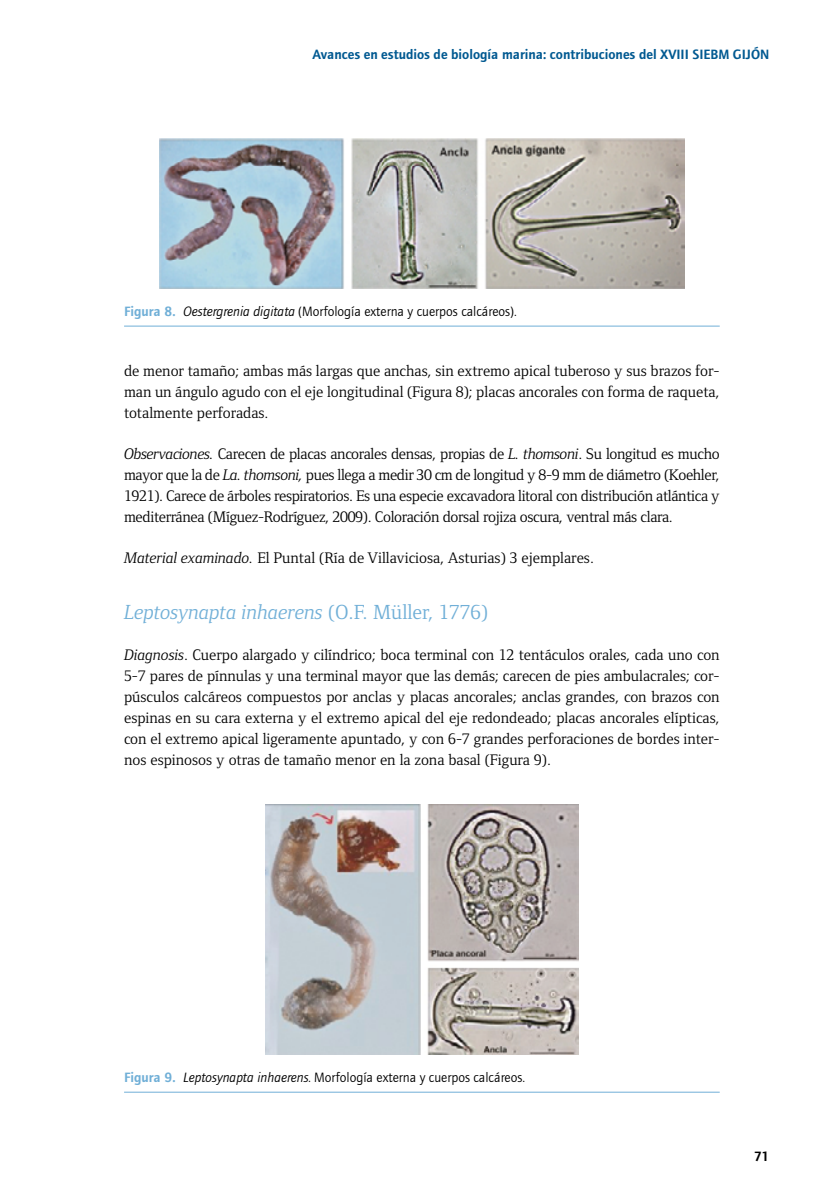
<style>
.page{position:relative;width:819px;height:1191px;background:#fff}
.page>*{position:absolute;margin:0;border:0;box-sizing:border-box;transform-origin:0 0}
._03_Ladillo{font:italic 21px "Foundry Form Serif";color:#70afd7}
._00_Texto_general{font:15.75px/21px "Foundry Form Serif";color:#000;text-align:justify}
._04_Pies_de_foto{font:14px "Foundry Journal";color:#000}
.t1{font:600 14px "Foundry Journal";color:#005991}
.t2{font:600 14px "Foundry Journal";color:#000}
.s1{font-weight:600;color:#70afd7}
.s2{font-style:italic}
.s3{font-style:normal}
</style>
<div class="page">
<hr style="left:124px;top:326px;width:595px;height:1px;background:#70afd7">
<img style="left:159px;top:139px;width:525px;height:149px">
<hr style="left:124px;top:1091px;width:595px;height:1px;background:#70afd7">
<img style="left:266px;top:805px;width:312px;height:249px">
<p class="t1" style="left:312px;top:47px;width:458px">Avances en estudios de biología marina: contribuciones del XVIII SIEBM GIJÓN</p>
<p class="_04_Pies_de_foto" style="left:124px;top:303px;width:394px"><span class="s1">Figura 8.</span> <span class="s2">Oestergrenia digitata</span> (Morfología externa y cuerpos calcáreos).</p>
<p class="_00_Texto_general" style="left:124px;top:361px;width:597px">de menor tamaño; ambas más largas que anchas, sin extremo apical tuberoso y sus brazos for&shy;man un ángulo agudo con el eje longitudinal (Figura 8); placas ancorales con forma de raqueta, totalmente perforadas.</p>
<p class="_00_Texto_general" style="left:124px;top:443px;width:597px"><span class="s2">Observaciones.</span> Carecen de placas ancorales densas, propias de <span class="s2">L. thomsoni</span>. Su longitud es mucho mayor que la de <span class="s2">La. thomsoni,</span> pues llega a medir 30 cm de longitud y 8-9 mm de diámetro (Koehler, 1921). Carece de árboles respiratorios. Es una especie excavadora litoral con distribución atlántica y mediterránea (Míguez-Rodríguez, 2009). Coloración dorsal rojiza oscura, ventral más clara.</p>
<p class="_00_Texto_general" style="left:124px;top:547px;width:471px"><span class="s2">Material examinado.</span> El Puntal (Ría de Villaviciosa, Asturias) 3 ejemplares.</p>
<p class="_03_Ladillo" style="left:124px;top:600px;width:365px">Leptosynapta inhaerens <span class="s3">(O.F. Müller, 1776)</span></p>
<p class="_00_Texto_general" style="left:124px;top:644px;width:597px"><span class="s2">Diagnosis</span>. Cuerpo alargado y cilíndrico; boca terminal con 12 tentáculos orales, cada uno con 5-7 pares de pínnulas y una terminal mayor que las demás; carecen de pies ambulacrales; cor&shy;púsculos calcáreos compuestos por anclas y placas ancorales; anclas grandes, con brazos con espinas en su cara externa y el extremo apical del eje redondeado; placas ancorales elípticas, con el extremo apical ligeramente apuntado, y con 6-7 grandes perforaciones de bordes inter&shy;nos espinosos y otras de tamaño menor en la zona basal (Figura 9).</p>
<p class="_04_Pies_de_foto" style="left:124px;top:1069px;width:402px"><span class="s1">Figura 9.</span> <span class="s2">Leptosynapta inhaerens.</span> Morfología externa y cuerpos calcáreos.</p>
<p class="t2" style="left:754px;top:1148px;width:17px">71</p>
</div>
